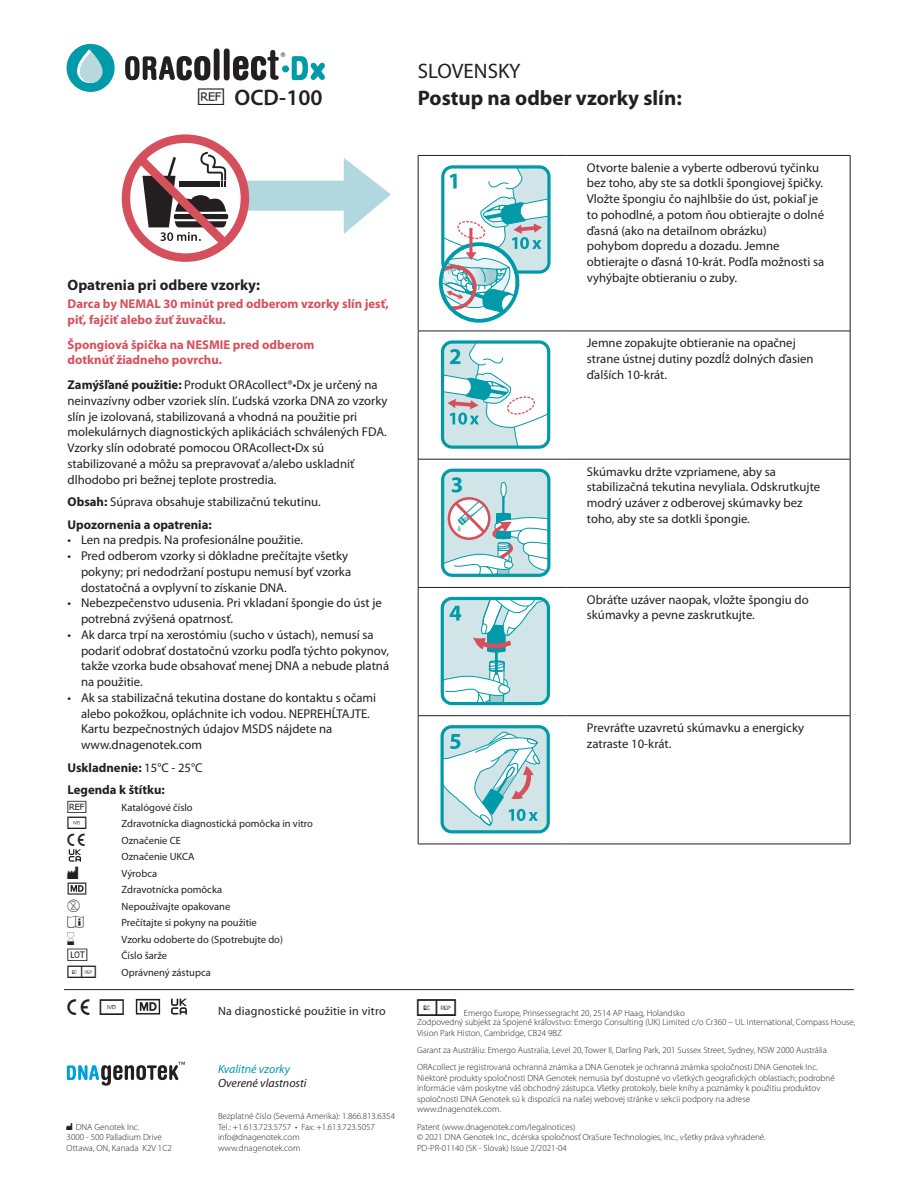
<style>
.page{position:relative;width:918px;height:1188px;background:#fff}
.page>*{position:absolute;margin:0;border:0;box-sizing:border-box;transform-origin:0 0}
.t1{font:600 22.5px "Myriad Pro";color:#231f20}
.t2{font:22.5px "MDD EN980";color:#231f20}
.t3{font:700 21px "Myriad Pro";color:#231f20}
.t4{font:21px "Myriad Pro";color:#231f20}
.t5{font:21px "MDD EN980";color:#231f20}
.t6{font:16.5px "MDD EN980";color:#231f20}
.t7{font:700 15px "Myriad Pro";color:#231f20}
.t8{font:12.75px/15.8px "Myriad Pro";color:#231f20}
.t9{font:700 12.75px/15.8px "Myriad Pro";color:#d5505c}
.t10{font:700 12.75px/22.5px "Myriad Pro";color:#231f20}
.t11{font:12px "Myriad Pro";letter-spacing:.02em;color:#231f20}
.t12{font:italic 12px "Myriad Pro";color:#231f20}
.t13{font:italic 12px "Myriad Pro";color:#009ba7}
.t14{font:10.5px/16.5px "Myriad Pro";color:#231f20}
.t15{font:300 9px/10.5px "Myriad Pro";color:#231f20}
.s1{font-family:"MDD EN980";font-weight:400}
.s2{font-weight:700}
.s3{font-weight:400}
.s4{font-family:"MDD EN980";font-size:16.5px}
</style>
<div class="page">
<svg style="left:67px;top:44px;width:48px;height:48px"></svg>
<div style="left:282px;top:65px;width:7px;height:7px;background:#009aa8;border-radius:50%"></div>
<svg style="left:292px;top:56px;width:33px;height:24px"></svg>
<svg style="left:125px;top:48px;width:160px;height:32px"></svg>
<svg style="left:171px;top:999px;width:16px;height:16px"></svg>
<svg style="left:136px;top:999px;width:24px;height:16px"></svg>
<svg style="left:67px;top:1062px;width:118px;height:24px"></svg>
<hr style="left:64px;top:989px;width:790px;height:1px;background:#231f20">
<svg style="left:69px;top:849px;width:12px;height:13px"></svg>
<svg style="left:68px;top:883px;width:18px;height:12px"></svg>
<div style="left:122px;top:134px;width:127px;height:128px;border:8px solid #d5505c;border-radius:50%"></div>
<svg style="left:129px;top:147px;width:262px;height:108px"></svg>
<hr style="left:418px;top:155px;width:149px;height:1px;background:#231f20">
<hr style="left:418px;top:156px;width:1px;height:175px;background:#231f20">
<hr style="left:567px;top:155px;width:283px;height:1px;background:#231f20">
<hr style="left:850px;top:156px;width:1px;height:175px;background:#231f20">
<hr style="left:418px;top:331px;width:149px;height:1px;background:#231f20">
<hr style="left:418px;top:331px;width:1px;height:128px;background:#231f20">
<hr style="left:567px;top:331px;width:283px;height:1px;background:#231f20">
<hr style="left:850px;top:331px;width:1px;height:128px;background:#231f20">
<hr style="left:418px;top:459px;width:149px;height:1px;background:#231f20">
<hr style="left:418px;top:459px;width:1px;height:128px;background:#231f20">
<hr style="left:567px;top:459px;width:283px;height:1px;background:#231f20">
<hr style="left:850px;top:459px;width:1px;height:128px;background:#231f20">
<hr style="left:418px;top:587px;width:149px;height:1px;background:#231f20">
<hr style="left:418px;top:588px;width:1px;height:128px;background:#231f20">
<hr style="left:567px;top:587px;width:283px;height:1px;background:#231f20">
<hr style="left:850px;top:588px;width:1px;height:128px;background:#231f20">
<hr style="left:418px;top:715px;width:149px;height:1px;background:#231f20">
<hr style="left:418px;top:716px;width:1px;height:128px;background:#231f20">
<hr style="left:567px;top:715px;width:283px;height:1px;background:#231f20">
<hr style="left:850px;top:716px;width:1px;height:128px;background:#231f20">
<hr style="left:418px;top:844px;width:149px;height:1px;background:#231f20">
<hr style="left:567px;top:844px;width:283px;height:1px;background:#231f20">
<svg style="left:439px;top:166px;width:111px;height:157px"></svg>
<svg style="left:442px;top:341px;width:108px;height:108px"></svg>
<div style="left:442px;top:470px;width:107px;height:105px;background:#d1e5e9;border-radius:10px"></div>
<div style="left:441px;top:469px;width:109px;height:108px;border:3px solid #009aa8;border-radius:10px"></div>
<svg style="left:442px;top:477px;width:108px;height:100px"></svg>
<div style="left:441px;top:597px;width:109px;height:108px;border:3px solid #009aa8;border-radius:10px"></div>
<svg style="left:441px;top:597px;width:103px;height:107px"></svg>
<div style="left:442px;top:727px;width:106px;height:105px;background:#d1e5e9;border-radius:10px"></div>
<div style="left:441px;top:725px;width:109px;height:108px;border:3px solid #009aa8;border-radius:10px"></div>
<svg style="left:441px;top:730px;width:99px;height:96px"></svg>
<h1 class="t1" style="left:198px;top:83px;width:126px"><span class="s1">h</span> OCD-100</h1>
<p class="t7" style="left:68px;top:275px;width:194px">Opatrenia pri odbere vzorky:</p>
<p class="t9" style="left:68px;top:296px;width:323px">Darca by NEMAL 30 minút pred odberom vzorky slín jesť, piť, fajčiť alebo žuť žuvačku.</p>
<p class="t9" style="left:68px;top:336px;width:249px">Špongiová špička na NESMIE pred odberom dotknúť žiadneho povrchu.</p>
<p class="t8" style="left:68px;top:377px;width:321px"><span class="s2">Zamýšľané použitie:</span> Produkt ORAcollect®•Dx je určený na neinvazívny odber vzoriek slín. Ľudská vzorka DNA zo vzorky slín je izolovaná, stabilizovaná a vhodná na použitie pri molekulárnych diagnostických aplikáciách schválených FDA.<br>Vzorky slín odobraté pomocou ORAcollect•Dx sú stabilizované a môžu sa prepravovať a/alebo uskladniť dlhodobo pri bežnej teplote prostredia.</p>
<p class="t8" style="left:68px;top:490px;width:255px;line-height:22.5px"><span class="s2">Obsah:</span> Súprava obsahuje stabilizačnú tekutinu.<br><span class="s2">Upozornenia a opatrenia:</span></p>
<p class="t8" style="left:68px;top:532px;width:237px">• Len na predpis. Na profesionálne použitie.</p>
<p class="t8" style="left:81px;top:548px;width:272px;text-indent:-14px">• Pred odberom vzorky si dôkladne prečítajte všetky pokyny; pri nedodržaní postupu nemusí byť vzorka dostatočná a ovplyvní to získanie DNA.</p>
<p class="t8" style="left:81px;top:595px;width:302px;text-indent:-14px">• Nebezpečenstvo udusenia. Pri vkladaní špongie do úst je potrebná zvýšená opatrnosť.</p>
<p class="t8" style="left:81px;top:627px;width:310px;text-indent:-14px">• Ak darca trpí na xerostómiu (sucho v ústach), nemusí sa podariť odobrať dostatočnú vzorku podľa týchto pokynov, takže vzorka bude obsahovať menej DNA a nebude platná na použitie.</p>
<p class="t8" style="left:81px;top:689px;width:297px;text-indent:-14px">• Ak sa stabilizačná tekutina dostane do kontaktu s očami alebo pokožkou, opláchnite ich vodou. NEPREHĹTAJTE.<br>Kartu bezpečnostných údajov MSDS nájdete na www.dnagenotek.com</p>
<p class="t10" style="left:68px;top:756px;width:137px">Uskladnenie: <span class="s3">15°C - 25°C<br></span>Legenda k štítku:</p>
<p class="t6" style="left:68px;top:801px;width:25px">h</p>
<p class="t14" style="left:122px;top:799px;width:73px">Katalógové číslo</p>
<p class="t6" style="left:68px;top:817px;width:25px">V</p>
<p class="t14" style="left:122px;top:815px;width:193px">Zdravotnícka diagnostická pomôcka in vitro</p>
<p class="t6" style="left:68px;top:834px;width:23px">C</p>
<p class="t14" style="left:122px;top:832px;width:75px">Označenie CE<br>Označenie UKCA</p>
<p class="t6" style="left:68px;top:867px;width:14px">M</p>
<p class="t14" style="left:122px;top:865px;width:102px">Výrobca<br>Zdravotnícka pomôcka</p>
<p class="t6" style="left:68px;top:900px;width:14px">D</p>
<p class="t14" style="left:122px;top:898px;width:110px">Nepoužívajte opakovane</p>
<p class="t6" style="left:68px;top:916px;width:21px">i</p>
<p class="t14" style="left:122px;top:914px;width:137px">Prečítajte si pokyny na použitie</p>
<p class="t6" style="left:68px;top:933px;width:10px">H</p>
<p class="t14" style="left:122px;top:931px;width:163px">Vzorku odoberte do (Spotrebujte do)</p>
<p class="t6" style="left:68px;top:949px;width:26px">g</p>
<p class="t14" style="left:68px;top:947px;width:145px;text-indent:54px">Číslo šarže<br><span class="s4">P</span> Oprávnený zástupca</p>
<h2 class="t5" style="left:68px;top:999px;width:63px">CV</h2>
<p class="t11" style="left:218px;top:1004px;width:169px">Na diagnostické použitie in vitro</p>
<p class="t13" style="left:218px;top:1061px;width:74px">Kvalitné vzorky</p>
<p class="t12" style="left:218px;top:1076px;width:90px">Overené vlastnosti</p>
<p class="t15" style="left:67px;top:1121px;width:107px"><span class="s1">M</span> DNA Genotek Inc.<br>3000 - 500 Palladium Drive<br>Ottawa, ON, Kanada K2V 1C2</p>
<p class="t15" style="left:218px;top:1111px;width:179px">Bezplatné číslo (Severná Amerika): 1.866.813.6354<br>Tel.: +1.613.723.5757 • Fax: +1.613.723.5057 info@dnagenotek.com<br>www.dnagenotek.com</p>
<h2 class="t4" style="left:418px;top:58px;width:104px">SLOVENSKY</h2>
<h2 class="t3" style="left:418px;top:85px;width:265px">Postup na odber vzorky slín:</h2>
<p class="t8" style="left:587px;top:159px;width:239px">Otvorte balenie a vyberte odberovú tyčinku bez toho, aby ste sa dotkli špongiovej špičky.<br>Vložte špongiu čo najhlbšie do úst, pokiaľ je to pohodlné, a potom ňou obtierajte o dolné ďasná (ako na detailnom obrázku)<br>pohybom dopredu a dozadu. Jemne obtierajte o ďasná 10-krát. Podľa možnosti sa vyhýbajte obtieraniu o zuby.</p>
<p class="t8" style="left:587px;top:335px;width:228px">Jemne zopakujte obtieranie na opačnej strane ústnej dutiny pozdĺž dolných ďasien ďalších 10-krát.</p>
<p class="t8" style="left:587px;top:463px;width:235px">Skúmavku držte vzpriamene, aby sa stabilizačná tekutina nevyliala. Odskrutkujte modrý uzáver z odberovej skúmavky bez toho, aby ste sa dotkli špongie.</p>
<p class="t8" style="left:587px;top:591px;width:223px">Obráťte uzáver naopak, vložte špongiu do skúmavky a pevne zaskrutkujte.</p>
<p class="t8" style="left:587px;top:720px;width:219px">Prevráťte uzavretú skúmavku a energicky zatraste 10-krát.</p>
<h1 class="t2" style="left:417px;top:999px;width:48px">P</h1>
<p class="t15" style="left:417px;top:1007px;width:440px;text-indent:47px">Emergo Europe, Prinsessegracht 20, 2514 AP Haag, Holandsko<br>Zodpovedný subjekt za Spojené kráľovstvo: Emergo Consulting (UK) Limited c/o Cr360 – UL International, Compass House,<br>Vision Park Histon, Cambridge, CB24 9BZ</p>
<p class="t15" style="left:417px;top:1041px;width:411px;line-height:17.2px">Garant za Austráliu: Emergo Australia, Level 20, Tower II, Darling Park, 201 Sussex Street, Sydney, NSW 2000 Austrália<br>ORAcollect je registrovaná ochranná známka a DNA Genotek je ochranná známka spoločnosti DNA Genotek Inc.</p>
<p class="t15" style="left:417px;top:1072px;width:419px">Niektoré produkty spoločnosti DNA Genotek nemusia byť dostupné vo všetkých geografických oblastiach; podrobné informácie vám poskytne váš obchodný zástupca. Všetky protokoly, biele knihy a poznámky k použitiu produktov spoločnosti DNA Genotek sú k dispozícii na našej webovej stránke v sekcii podpory na adrese www.dnagenotek.com.</p>
<p class="t15" style="left:417px;top:1121px;width:350px">Patent (www.dnagenotek.com/legalnotices)<br>© 2021 DNA Genotek Inc., dcérska spoločnosť OraSure Technologies, Inc., všetky práva vyhradené.<br>PD-PR-01140 (SK - Slovak) Issue 2/2021-04</p>
</div>
